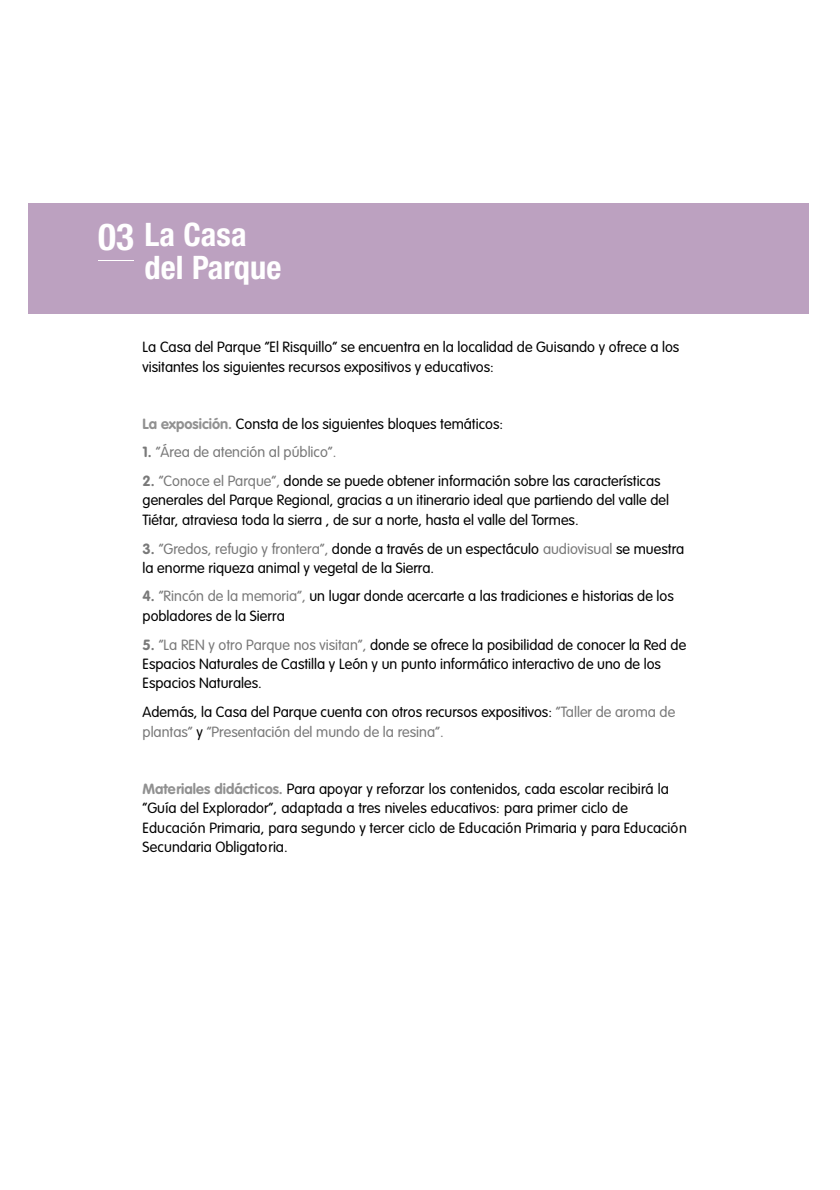
<style>
.page{position:relative;width:840px;height:1190px;background:#fff}
.page>*{position:absolute;margin:0;border:0;box-sizing:border-box;transform-origin:0 0}
.t1{font:700 condensed 32.4px/32.2px "Helvetica Neue LT Std";color:#fff}
.t2{font:300 14.6px/19.4px "VAG Rounded Std";color:#000}
.t3{font:300 14.6px "VAG Rounded Std";color:#797979}
.s1{font-size:37.2px}
.s2{font-weight:700;color:#919191}
.s3{font-weight:700}
.s4{font-weight:700;color:#797979}
.s5{color:#797979}
</style>
<div class="page">
<div style="left:28px;top:203px;width:781px;height:110px;background:#bca1c0"></div>
<hr style="left:98px;top:260px;width:36px;height:1px;background:#fff">
<h1 class="t1" style="left:145px;top:223px;width:138px;text-indent:-46px"><span class="s1">03</span> La Casa del Parque</h1>
<p class="t2" style="left:143px;top:338px;width:538px">La Casa del Parque “El Risquillo” se encuentra en la localidad de Guisando y ofrece a los visitantes los siguientes recursos expositivos y educativos:</p>
<p class="t2" style="left:143px;top:415px;width:362px"><span class="s2">La exposición.</span> Consta de los siguientes bloques temáticos:</p>
<p class="t3" style="left:143px;top:446px;width:195px"><span class="s3">1.</span> “Área de atención al público”.</p>
<p class="t2" style="left:143px;top:472px;width:528px"><span class="s4">2.</span> <span class="s5">“Conoce el Parque”,</span> donde se puede obtener información sobre las características generales del Parque Regional, gracias a un itinerario ideal que partiendo del valle del<br>Tiétar, atraviesa toda la sierra , de sur a norte, hasta el valle del Tormes.</p>
<p class="t2" style="left:143px;top:540px;width:543px"><span class="s4">3.</span> <span class="s5">“Gredos, refugio y frontera”,</span> donde a través de un espectáculo <span class="s5">audiovisual</span> se muestra la enorme riqueza animal y vegetal de la Sierra.</p>
<p class="t2" style="left:143px;top:588px;width:533px"><span class="s4">4.</span> <span class="s5">“Rincón de la memoria”,</span> un lugar donde acercarte a las tradiciones e historias de los pobladores de la Sierra</p>
<p class="t2" style="left:143px;top:636px;width:545px"><span class="s4">5.</span> <span class="s5">“La REN y otro Parque nos visitan”,</span> donde se ofrece la posibilidad de conocer la Red de<br>Espacios Naturales de Castilla y León y un punto informático interactivo de uno de los<br>Espacios Naturales.</p>
<p class="t2" style="left:143px;top:704px;width:534px">Además, la Casa del Parque cuenta con otros recursos expositivos: <span class="s5">“Taller de aroma de plantas”</span> y <span class="s5">“Presentación del mundo de la resina”.</span></p>
<p class="t2" style="left:143px;top:780px;width:546px"><span class="s2">Materiales didácticos.</span> Para apoyar y reforzar los contenidos, cada escolar recibirá la “Guía del Explorador”, adaptada a tres niveles educativos: para primer ciclo de Educación Primaria, para segundo y tercer ciclo de Educación Primaria y para Educación Secundaria Obligatoria.</p>
</div>
